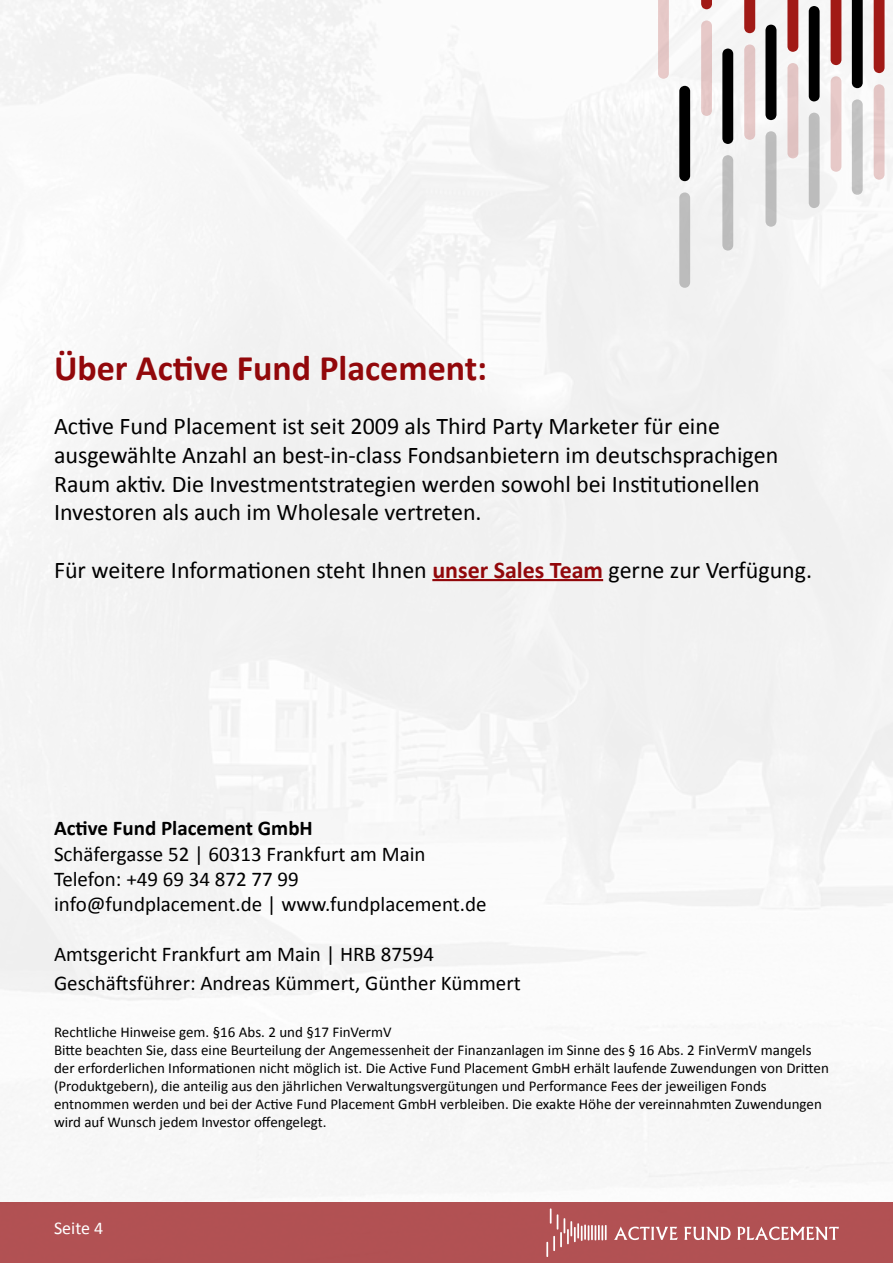
<style>
.page{position:relative;width:893px;height:1263px;background:#fff}
.page>*{position:absolute;margin:0;border:0;box-sizing:border-box;transform-origin:0 0}
.t1{font:700 36px "Calibri";color:#92080b}
.t2{font:24px/28.8px "Calibri";color:#000}
.t3{font:21px/25.2px "Calibri";color:#000}
.t4{font:700 21px "Calibri";color:#000}
.t5{font:18px "Calibri";color:#fff}
.t6{font:15px/18px "Calibri";color:#000}
.s1{font-weight:700;color:#92080b}
</style>
<div class="page">
<div style="left:0;top:0;width:870px;height:1263px;background:#f5f5f5"></div>
<div style="left:321px;top:0;width:572px;height:1263px;background:#f5f5f5"></div>
<div style="left:0;top:1202px;width:893px;height:61px;background:#b15153"></div>
<svg style="left:546px;top:1208px;width:61px;height:49px"></svg>
<svg style="left:614px;top:1226px;width:225px;height:14px"></svg>
<svg style="left:658px;top:0;width:227px;height:288px"></svg>
<hr style="left:432px;top:579px;width:171px;height:2px;background:#92080b">
<h1 class="t1" style="left:54px;top:345px;width:435px">Über Active Fund Placement:</h1>
<p class="t2" style="left:54px;top:412px;width:726px">Active Fund Placement ist seit 2009 als Third Party Marketer für eine ausgewählte Anzahl an best-in-class Fondsanbietern im deutschsprachigen Raum aktiv. Die Investmentstrategien werden sowohl bei Institutionellen Investoren als auch im Wholesale vertreten.</p>
<h2 class="t2" style="left:54px;top:556px;width:760px">Für weitere Informationen steht Ihnen <span class="s1">unser Sales Team</span> gerne zur Verfügung.</h2>
<h3 class="t4" style="left:54px;top:815px;width:260px">Active Fund Placement GmbH</h3>
<h3 class="t3" style="left:54px;top:841px;width:434px">Schäfergasse 52 | 60313 Frankfurt am Main<br>Telefon: +49 69 34 872 77 99 info@fundplacement.de | www.fundplacement.de</h3>
<h3 class="t3" style="left:54px;top:940px;width:468px;line-height:28.8px">Amtsgericht Frankfurt am Main | HRB 87594<br>Geschäftsführer: Andreas Kümmert, Günther Kümmert</h3>
<p class="t6" style="left:54px;top:1023px;width:776px">Rechtliche Hinweise gem. §16 Abs. 2 und §17 FinVermV<br>Bitte beachten Sie, dass eine Beurteilung der Angemessenheit der Finanzanlagen im Sinne des § 16 Abs. 2 FinVermV mangels der erforderlichen Informationen nicht möglich ist. Die Active Fund Placement GmbH erhält laufende Zuwendungen von Dritten (Produktgebern), die anteilig aus den jährlichen Verwaltungsvergütungen und Performance Fees der jeweiligen Fonds entnommen werden und bei der Active Fund Placement GmbH verbleiben. Die exakte Höhe der vereinnahmten Zuwendungen wird auf Wunsch jedem Investor offengelegt.</p>
<p class="t5" style="left:54px;top:1217px;width:51px">Seite 4</p>
</div>
